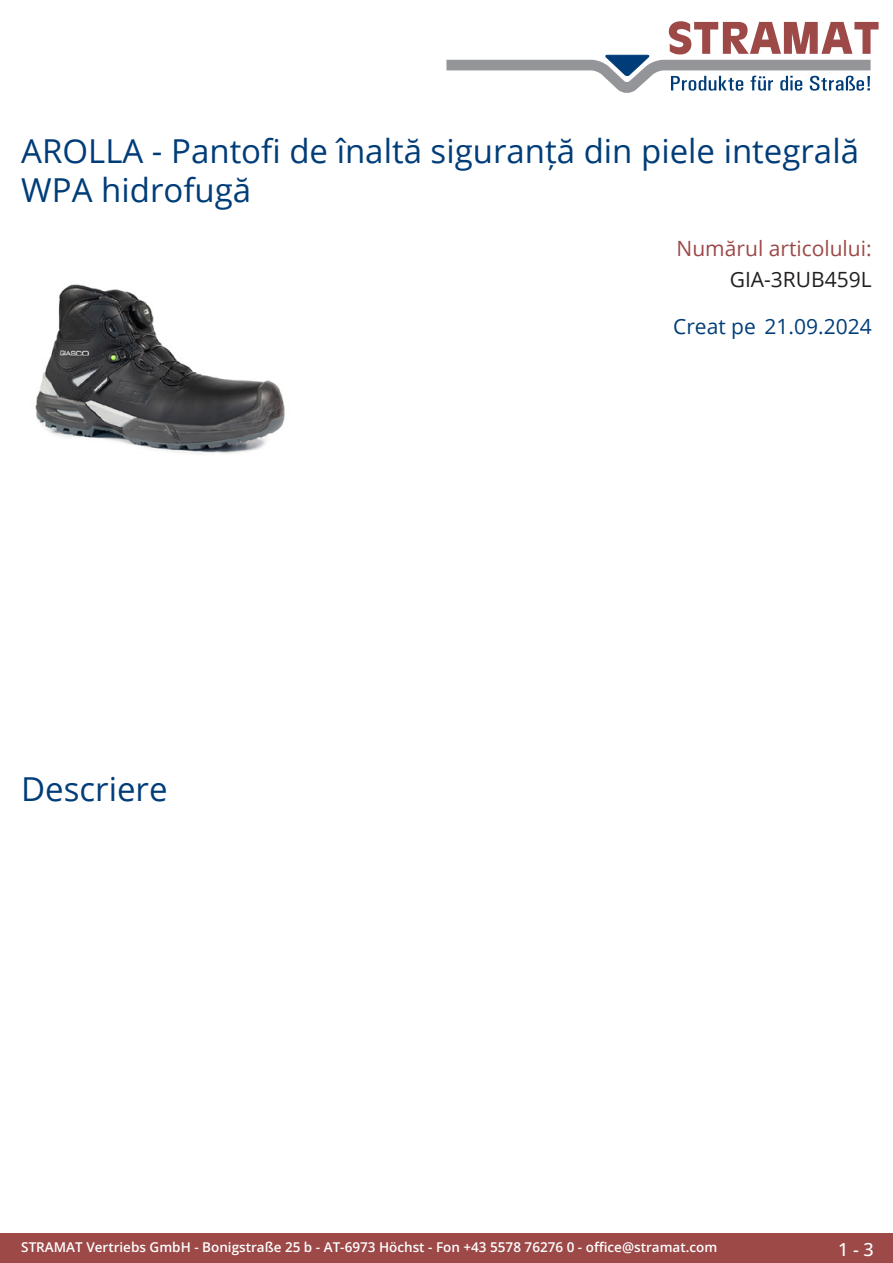
<style>
.page{position:relative;width:893px;height:1263px;background:#fff}
.page>*{position:absolute;margin:0;border:0;box-sizing:border-box;transform-origin:0 0}
.Produkttitel{font:33px/39.6px "Open Sans";color:#003d78}
.TechDaten_Überschrif{font:21px "Open Sans";color:#9c4948}
.Erstellungsdatum{font:21px "Open Sans";color:#003d78}
.TechDaten_Inhalt{font:21px "Open Sans";color:#231f20}
.t1{font:500 18px "Open Sans";color:#fff}
.t2{font:600 13.5px "Open Sans";color:#fff}
</style>
<div class="page">
<div style="left:0;top:1233px;width:893px;height:30px;background:#9c4948"></div>
<svg style="left:446px;top:21px;width:433px;height:72px"></svg>
<img style="left:35px;top:284px;width:250px;height:170px">
<p class="Produkttitel" style="left:21px;top:130px;width:839px">AROLLA - Pantofi de înaltă siguranță din piele integrală<br>WPA hidrofugă</p>
<p class="Produkttitel" style="left:21px;top:768px;width:148px">Descriere</p>
<p class="TechDaten_Überschrif" style="left:677px;top:234px;width:197px">Numărul articolului:</p>
<p class="TechDaten_Inhalt" style="left:730px;top:265px;width:144px">GIA-3RUB459L</p>
<p class="Erstellungsdatum" style="left:673px;top:312px;width:200px">Creat pe 21.09.2024</p>
<p class="t2" style="left:21px;top:1238px;width:698px">STRAMAT Vertriebs GmbH - Bonigstraße 25 b - AT-6973 Höchst - Fon +43 5578 76276 0 - office@stramat.com</p>
<h3 class="t1" style="left:838px;top:1237px;width:37px">1 - 3</h3>
</div>
